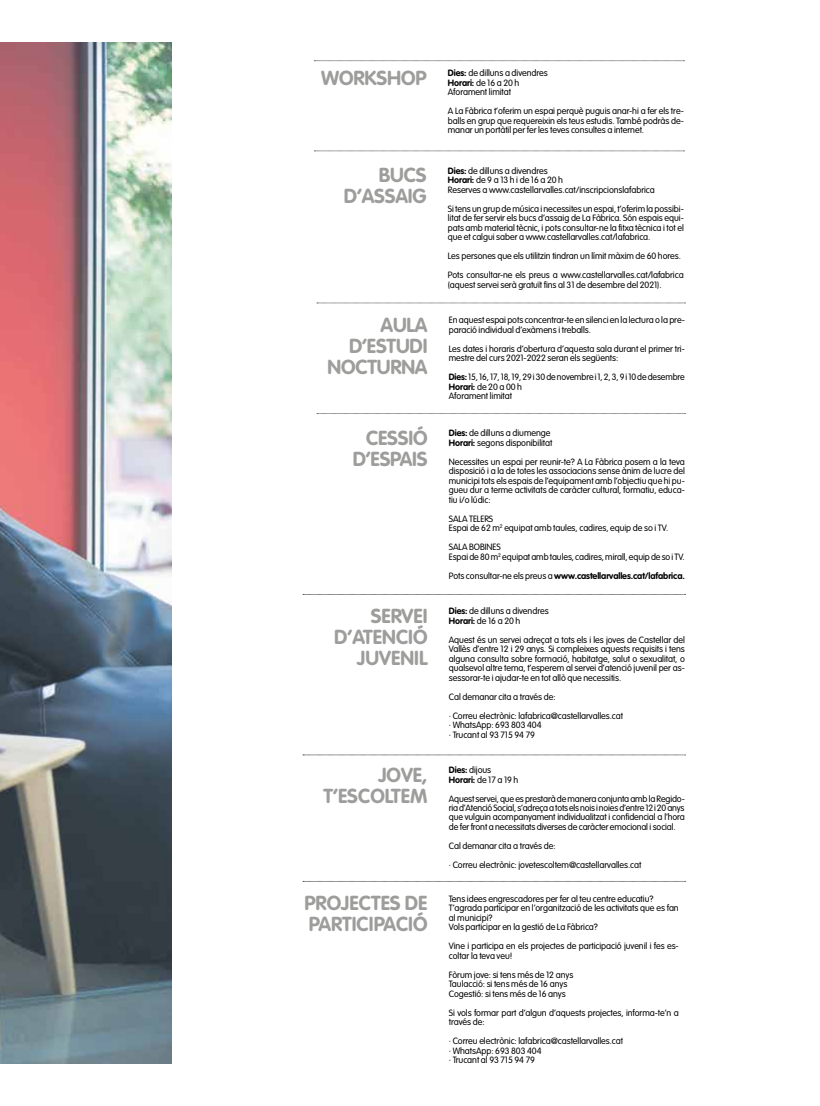
<style>
.page{position:relative;width:820px;height:1106px;background:#fff}
.page>*{position:absolute;margin:0;border:0;box-sizing:border-box;transform-origin:0 0}
.t1{font:700 20px/21px "VAG Rounded";letter-spacing:-.01em;color:#9d9d9c;text-align:right}
.t2{font:300 9px/9.5px "VAG Rounded";letter-spacing:-.01em;color:#000}
.t3{font:700 9px "VAG Rounded";letter-spacing:-.01em;color:#000}
.s1{font-weight:700}
.s2{font-weight:300}
</style>
<div class="page">
<img style="left:0;top:43px;width:171px;height:1020px">
<svg style="left:303px;top:754px;width:382px;height:1px"></svg>
<svg style="left:303px;top:594px;width:382px;height:1px"></svg>
<svg style="left:303px;top:881px;width:382px;height:1px"></svg>
<svg style="left:314px;top:60px;width:370px;height:1px"></svg>
<svg style="left:314px;top:151px;width:370px;height:1px"></svg>
<svg style="left:317px;top:413px;width:368px;height:1px"></svg>
<svg style="left:317px;top:303px;width:368px;height:1px"></svg>
<h1 class="t1" style="left:321px;top:67px;width:107px">WORKSHOP</h1>
<h1 class="t1" style="left:344px;top:164px;width:84px">BUCS<br>D’ASSAIG</h1>
<h1 class="t1" style="left:327px;top:314px;width:101px">AULA<br>D’ESTUDI<br>NOCTURNA</h1>
<h1 class="t1" style="left:352px;top:427px;width:76px">CESSIÓ<br>D’ESPAIS</h1>
<h1 class="t1" style="left:334px;top:605px;width:95px">SERVEI<br>D’ATENCIÓ<br>JUVENIL</h1>
<h1 class="t1" style="left:323px;top:764px;width:105px">JOVE,<br>T’ESCOLTEM</h1>
<h1 class="t1" style="left:304px;top:892px;width:125px;text-align:left">PROJECTES DE<br>PARTICIPACIÓ</h1>
<p class="t2" style="left:447px;top:68px;width:101px"><span class="s1">Dies:</span> de dilluns a divendres<br><span class="s1">Horari:</span> de 16 a 20 h<br>Aforament limitat</p>
<p class="t2" style="left:447px;top:106px;width:237px;text-align:justify">A La Fàbrica t’oferim un espai perquè puguis anar-hi a fer els tre&shy;balls en grup que requereixin els teus estudis. També podràs de&shy;manar un portàtil per fer les teves consultes a internet.</p>
<p class="t2" style="left:447px;top:166px;width:208px"><span class="s1">Dies:</span> de dilluns a divendres<br><span class="s1">Horari:</span> de 9 a 13 h i de 16 a 20 h<br>Reserves a www.castellarvalles.cat/inscripcionslafabrica</p>
<p class="t2" style="left:447px;top:204px;width:237px;text-align:justify">Si tens un grup de música i necessites un espai, t’oferim la possibi&shy;litat de fer servir els bucs d’assaig de La Fàbrica. Són espais equi&shy;pats amb material tècnic, i pots consultar-ne la fitxa tècnica i tot el que et calgui saber a www.castellarvalles.cat/lafabrica.</p>
<p class="t2" style="left:447px;top:246px;width:237px;line-height:19px">Les persones que els utilitzin tindran un límit màxim de 60 hores.<br>Pots consultar-ne els preus a www.castellarvalles.cat/lafabrica</p>
<p class="t2" style="left:447px;top:280px;width:215px">(aquest servei serà gratuït fins al 31 de desembre del 2021).</p>
<p class="t2" style="left:448px;top:315px;width:237px">En aquest espai pots concentrar-te en silenci en la lectura o la pre&shy;paració individual d’exàmens i treballs.</p>
<p class="t2" style="left:448px;top:343px;width:237px">Les dates i horaris d’obertura d’aquesta sala durant el primer tri&shy;mestre del curs 2021-2022 seran els següents:</p>
<p class="t2" style="left:448px;top:372px;width:237px"><span class="s1">Dies:</span> 15, 16, 17, 18, 19, 29 i 30 de novembre i 1, 2, 3, 9 i 10 de desembre<br><span class="s1">Horari:</span> de 20 a 00 h<br>Aforament limitat</p>
<p class="t2" style="left:448px;top:428px;width:105px"><span class="s1">Dies:</span> de dilluns a diumenge<br><span class="s1">Horari:</span> segons disponibilitat</p>
<p class="t2" style="left:448px;top:457px;width:237px;text-align:justify">Necessites un espai per reunir-te? A La Fàbrica posem a la teva disposició i a la de totes les associacions sense ànim de lucre del municipi tots els espais de l’equipament amb l’objectiu que hi pu&shy;gueu dur a terme activitats de caràcter cultural, formatiu, educa&shy;tiu i/o lúdic:</p>
<p class="t2" style="left:448px;top:514px;width:221px">SALA TELERS<br>Espai de 62 m<sup>2</sup> equipat amb taules, cadires, equip de so i TV.</p>
<p class="t2" style="left:448px;top:542px;width:237px">SALA BOBINES<br>Espai de 80 m<sup>2</sup> equipat amb taules, cadires, mirall, equip de so i TV.</p>
<p class="t3" style="left:448px;top:570px;width:237px"><span class="s2">Pots consultar-ne els preus a</span> www.castellarvalles.cat/lafabrica.</p>
<p class="t2" style="left:448px;top:606px;width:101px"><span class="s1">Dies:</span> de dilluns a divendres<br><span class="s1">Horari:</span> de 16 a 20 h</p>
<p class="t2" style="left:448px;top:634px;width:237px;text-align:justify">Aquest és un servei adreçat a tots els i les joves de Castellar del Vallès d’entre 12 i 29 anys. Si compleixes aquests requisits i tens alguna consulta sobre formació, habitatge, salut o sexualitat, o qualsevol altre tema, t’esperem al servei d’atenció juvenil per as&shy;sessorar-te i ajudar-te en tot allò que necessitis.</p>
<p class="t2" style="left:448px;top:687px;width:176px;line-height:19px">Cal demanar cita a través de:<br>· Correu electrònic: lafabrica@castellarvalles.cat</p>
<p class="t2" style="left:448px;top:720px;width:94px">· WhatsApp: 693 803 404 · Trucant al 93 715 94 79</p>
<p class="t2" style="left:448px;top:765px;width:71px"><span class="s1">Dies:</span> dijous<br><span class="s1">Horari:</span> de 17 a 19 h</p>
<p class="t2" style="left:448px;top:793px;width:237px;text-align:justify">Aquest servei, que es prestarà de manera conjunta amb la Regido&shy;ria d’Atenció Social, s’adreça a tots els nois i noies d’entre 12 i 20 anys que vulguin acompanyament individualitzat i confidencial a l’hora de fer front a necessitats diverses de caràcter emocional i social.</p>
<p class="t2" style="left:448px;top:836px;width:194px;line-height:19px">Cal demanar cita a través de:<br>· Correu electrònic: jovetescoltem@castellarvalles.cat</p>
<p class="t2" style="left:448px;top:894px;width:231px">Tens idees engrescadores per fer al teu centre educatiu?<br>T’agrada participar en l’organització de les activitats que es fan al municipi?<br>Vols participar en la gestió de La Fàbrica?</p>
<p class="t2" style="left:448px;top:941px;width:231px">Vine i participa en els projectes de participació juvenil i fes es&shy;coltar la teva veu!</p>
<p class="t2" style="left:448px;top:970px;width:126px">Fòrum jove: si tens més de 12 anys<br>Taulacció: si tens més de 16 anys<br>Cogestió: si tens més de 16 anys</p>
<p class="t2" style="left:448px;top:1008px;width:231px">Si vols formar part d’algun d’aquests projectes, informa-te’n a través de:</p>
<p class="t2" style="left:448px;top:1036px;width:176px">· Correu electrònic: lafabrica@castellarvalles.cat · WhatsApp: 693 803 404<br>· Trucant al 93 715 94 79</p>
</div>
